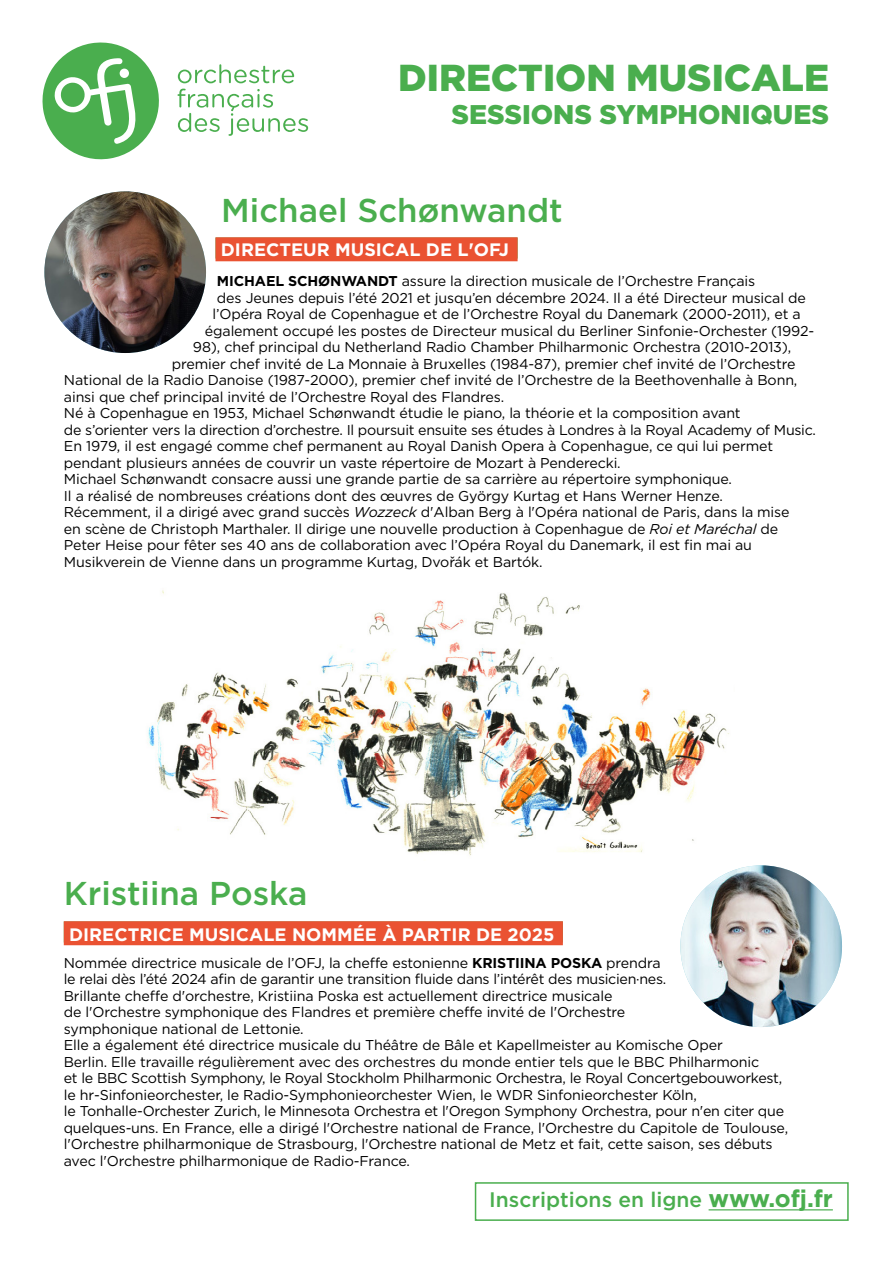
<style>
.page{position:relative;width:893px;height:1263px;background:#fff}
.page>*{position:absolute;margin:0;border:0;box-sizing:border-box;transform-origin:0 0}
.t1{font:900 37.5px "Gotham";color:#4aae4e}
.t2{font:500 33px "Gotham";color:#4aae4e}
.t3{font:900 27px "Gotham";color:#4aae4e}
.t4{font:500 21px "Gotham";color:#4aae4e}
.t5{font:700 18px "Gotham";color:#fff}
.t6{font:14.25px/16.5px "Gotham";letter-spacing:-.01em;color:#000}
.s1{font-weight:700}
.s2{font-style:italic}
.s3{font-weight:700;font-size:24px}
</style>
<div class="page">
<img style="left:148px;top:590px;width:581px;height:266px">
<svg style="left:178px;top:64px;width:116px;height:19px"></svg>
<svg style="left:177px;top:89px;width:131px;height:47px"></svg>
<svg style="left:42px;top:42px;width:117px;height:118px"></svg>
<div style="left:215px;top:237px;width:303px;height:24px;background:#ea5232"></div>
<img style="left:44px;top:191px;width:162px;height:162px;border-radius:81px">
<img style="left:680px;top:865px;width:162px;height:162px;border-radius:81px">
<div style="left:64px;top:921px;width:499px;height:24px;background:#ea5232"></div>
<hr style="left:709px;top:1209px;width:124px;height:1px;background:#4aae4e">
<div style="left:475px;top:1182px;width:374px;height:39px;border:2px solid #4aae4e"></div>
<h1 class="t1" style="left:398px;top:56px;width:432px">DIRECTION MUSICALE</h1>
<h3 class="t3" style="left:451px;top:99px;width:379px">SESSIONS SYMPHONIQUES</h3>
<h2 class="t2" style="left:221px;top:189px;width:343px">Michael Schønwandt</h2>
<p class="t5" style="left:221px;top:237px;width:290px">DIRECTEUR MUSICAL DE L'OFJ</p>
<p class="t6" style="left:217px;top:273px;width:540px"><span class="s1">MICHAEL SCHØNWANDT</span> assure la direction musicale de l’Orchestre Français</p>
<p class="t6" style="left:217px;top:289px;width:590px">des Jeunes depuis l’été 2021 et jusqu’en décembre 2024. Il a été Directeur musical de</p>
<p class="t6" style="left:212px;top:306px;width:590px">l’Opéra Royal de Copenhague et de l’Orchestre Royal du Danemark (2000-2011), et a</p>
<p class="t6" style="left:205px;top:322px;width:611px">également occupé les postes de Directeur musical du Berliner Sinfonie-Orchester (1992-</p>
<p class="t6" style="left:193px;top:339px;width:600px">98), chef principal du Netherland Radio Chamber Philharmonic Orchestra (2010-2013),</p>
<p class="t6" style="left:172px;top:355px;width:625px">premier chef invité de La Monnaie à Bruxelles (1984-87), premier chef invité de l’Orchestre</p>
<p class="t6" style="left:64px;top:372px;width:735px">National de la Radio Danoise (1987-2000), premier chef invité de l’Orchestre de la Beethovenhalle à Bonn,</p>
<p class="t6" style="left:64px;top:388px;width:442px">ainsi que chef principal invité de l’Orchestre Royal des Flandres.</p>
<p class="t6" style="left:64px;top:405px;width:678px">Né à Copenhague en 1953, Michael Schønwandt étudie le piano, la théorie et la composition avant</p>
<p class="t6" style="left:64px;top:421px;width:754px">de s’orienter vers la direction d’orchestre. Il poursuit ensuite ses études à Londres à la Royal Academy of Music.</p>
<p class="t6" style="left:64px;top:438px;width:711px">En 1979, il est engagé comme chef permanent au Royal Danish Opera à Copenhague, ce qui lui permet</p>
<p class="t6" style="left:64px;top:454px;width:558px">pendant plusieurs années de couvrir un vaste répertoire de Mozart à Penderecki.</p>
<p class="t6" style="left:64px;top:471px;width:670px">Michael Schønwandt consacre aussi une grande partie de sa carrière au répertoire symphonique.</p>
<p class="t6" style="left:64px;top:487px;width:661px">Il a réalisé de nombreuses créations dont des œuvres de György Kurtag et Hans Werner Henze.</p>
<p class="t6" style="left:64px;top:504px;width:727px">Récemment, il a dirigé avec grand succès <span class="s2">Wozzeck</span> d'Alban Berg à l'Opéra national de Paris, dans la mise</p>
<p class="t6" style="left:64px;top:520px;width:716px">en scène de Christoph Marthaler. Il dirige une nouvelle production à Copenhague de <span class="s2">Roi et Maréchal</span> de</p>
<p class="t6" style="left:64px;top:537px;width:690px">Peter Heise pour fêter ses 40 ans de collaboration avec l’Opéra Royal du Danemark, il est fin mai au</p>
<p class="t6" style="left:64px;top:553px;width:480px">Musikverein de Vienne dans un programme Kurtag, Dvořák et Bartók.</p>
<h2 class="t2" style="left:64px;top:871px;width:245px">Kristiina Poska</h2>
<p class="t5" style="left:69px;top:922px;width:487px">DIRECTRICE MUSICALE NOMMÉE À PARTIR DE 2025</p>
<p class="t6" style="left:64px;top:954px;width:726px">Nommée directrice musicale de l’OFJ, la cheffe estonienne <span class="s1">KRISTIINA POSKA</span> prendra<br>le relai dès l’été 2024 afin de garantir une transition fluide dans l’intérêt des musicien·nes.<br>Brillante cheffe d'orchestre, Kristiina Poska est actuellement directrice musicale<br>de l'Orchestre symphonique des Flandres et première cheffe invité de l'Orchestre<br>symphonique national de Lettonie.<br>Elle a également été directrice musicale du Théâtre de Bâle et Kapellmeister au Komische Oper<br>Berlin. Elle travaille régulièrement avec des orchestres du monde entier tels que le BBC Philharmonic<br>et le BBC Scottish Symphony, le Royal Stockholm Philharmonic Orchestra, le Royal Concertgebouworkest, le hr-Sinfonieorchester, le Radio-Symphonieorchester Wien, le WDR Sinfonieorchester Köln,<br>le Tonhalle-Orchester Zurich, le Minnesota Orchestra et l'Oregon Symphony Orchestra, pour n'en citer que quelques-uns. En France, elle a dirigé l'Orchestre national de France, l'Orchestre du Capitole de Toulouse, l'Orchestre philharmonique de Strasbourg, l'Orchestre national de Metz et fait, cette saison, ses débuts avec l'Orchestre philharmonique de Radio-France.</p>
<h3 class="t4" style="left:489px;top:1186px;width:345px">Inscriptions en ligne <span class="s3">www.ofj.fr</span></h3>
</div>
